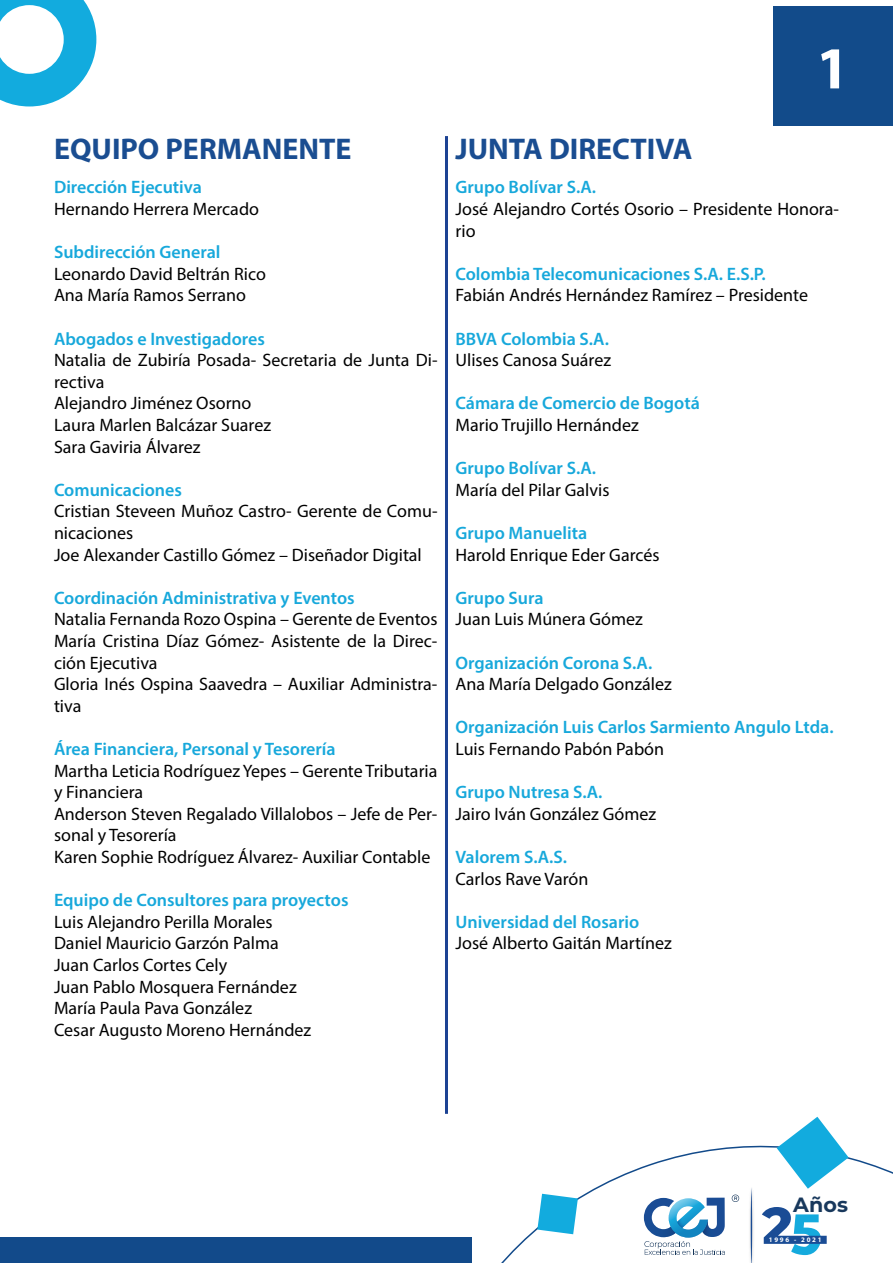
<style>
.page{position:relative;width:893px;height:1263px;background:#fff}
.page>*{position:absolute;margin:0;border:0;box-sizing:border-box;transform-origin:0 0}
.t1{font:700 60px "Myriad Pro";color:#fff}
.t2{font:700 30px "Myriad Pro";color:#1a4d91}
.t3{font:700 20.7px "Montserrat";color:#18385c}
.t4{font:18px/21.6px "Myriad Pro";color:#000}
.t5{font:600 18px "Myriad Pro";color:#17a8db}
.t6{font:700 6.9px "Myriad Pro";letter-spacing:.25em;color:#fff}
</style>
<div class="page">
<div style="left:0;top:1237px;width:471px;height:26px;background:#124a8a"></div>
<svg style="left:471px;top:1116px;width:422px;height:147px"></svg>
<svg style="left:0;top:0;width:96px;height:106px"></svg>
<svg style="left:777px;top:1117px;width:72px;height:72px"></svg>
<svg style="left:537px;top:1194px;width:41px;height:40px"></svg>
<div style="left:773px;top:6px;width:120px;height:120px;background:#124b8a"></div>
<svg style="left:732px;top:1194px;width:7px;height:8px"></svg>
<svg style="left:644px;top:1197px;width:81px;height:58px"></svg>
<img style="left:748px;top:1184px;width:8px;height:79px">
<svg style="left:751px;top:1187px;width:1px;height:76px"></svg>
<svg style="left:762px;top:1207px;width:65px;height:48px"></svg>
<hr style="left:445px;top:136px;width:3px;height:978px;background:#1c4293">
<h1 class="t1" style="left:816px;top:29px;width:35px">1</h1>
<h2 class="t2" style="left:54px;top:129px;width:299px">EQUIPO PERMANENTE</h2>
<h2 class="t2" style="left:455px;top:129px;width:239px">JUNTA DIRECTIVA</h2>
<p class="t5" style="left:54px;top:176px;width:150px">Dirección Ejecutiva</p>
<p class="t4" style="left:54px;top:198px;width:207px">Hernando Herrera Mercado</p>
<p class="t5" style="left:54px;top:241px;width:168px">Subdirección General</p>
<p class="t4" style="left:54px;top:263px;width:213px">Leonardo David Beltrán Rico<br>Ana María Ramos Serrano</p>
<p class="t5" style="left:54px;top:327px;width:212px">Abogados e Investigadores</p>
<p class="t4" style="left:54px;top:349px;width:385px">Natalia de Zubiría Posada- Secretaria de Junta Di&shy;rectiva<br>Alejandro Jiménez Osorno<br>Laura Marlen Balcázar Suarez<br>Sara Gaviria Álvarez</p>
<p class="t5" style="left:54px;top:478px;width:130px">Comunicaciones</p>
<p class="t4" style="left:54px;top:500px;width:385px">Cristian Steveen Muñoz Castro- Gerente de Comu&shy;nicaciones<br>Joe Alexander Castillo Gómez – Diseñador Digital</p>
<p class="t5" style="left:54px;top:586px;width:302px">Coordinación Administrativa y Eventos</p>
<p class="t4" style="left:54px;top:608px;width:385px">Natalia Fernanda Rozo Ospina – Gerente de Eventos María Cristina Díaz Gómez- Asistente de la Direc&shy;ción Ejecutiva<br>Gloria Inés Ospina Saavedra – Auxiliar Administra&shy;tiva</p>
<p class="t5" style="left:54px;top:737px;width:283px">Área Financiera, Personal y Tesorería</p>
<p class="t4" style="left:54px;top:759px;width:385px">Martha Leticia Rodríguez Yepes – Gerente Tributaria y Financiera<br>Anderson Steven Regalado Villalobos – Jefe de Per&shy;sonal y Tesorería<br>Karen Sophie Rodríguez Álvarez- Auxiliar Contable</p>
<p class="t5" style="left:54px;top:889px;width:296px">Equipo de Consultores para proyectos</p>
<p class="t4" style="left:54px;top:911px;width:259px">Luis Alejandro Perilla Morales<br>Daniel Mauricio Garzón Palma<br>Juan Carlos Cortes Cely<br>Juan Pablo Mosquera Fernández<br>María Paula Pava González<br>Cesar Augusto Moreno Hernández</p>
<p class="t5" style="left:455px;top:176px;width:142px">Grupo Bolívar S.A.</p>
<p class="t4" style="left:455px;top:198px;width:385px">José Alejandro Cortés Osorio – Presidente Honora&shy;rio</p>
<p class="t5" style="left:455px;top:262px;width:312px">Colombia Telecomunicaciones S.A. E.S.P.</p>
<p class="t4" style="left:455px;top:284px;width:354px">Fabián Andrés Hernández Ramírez – Presidente</p>
<p class="t5" style="left:455px;top:327px;width:155px">BBVA Colombia S.A.</p>
<p class="t4" style="left:455px;top:349px;width:157px">Ulises Canosa Suárez</p>
<p class="t5" style="left:455px;top:392px;width:246px">Cámara de Comercio de Bogotá</p>
<p class="t4" style="left:455px;top:414px;width:185px">Mario Trujillo Hernández</p>
<p class="t5" style="left:455px;top:457px;width:142px">Grupo Bolívar S.A.</p>
<p class="t4" style="left:455px;top:479px;width:155px">María del Pilar Galvis</p>
<p class="t5" style="left:455px;top:521px;width:133px">Grupo Manuelita</p>
<p class="t4" style="left:455px;top:543px;width:206px">Harold Enrique Eder Garcés</p>
<p class="t5" style="left:455px;top:586px;width:90px">Grupo Sura</p>
<p class="t4" style="left:455px;top:608px;width:189px">Juan Luis Múnera Gómez</p>
<p class="t5" style="left:455px;top:651px;width:198px">Organización Corona S.A.</p>
<p class="t4" style="left:455px;top:673px;width:218px">Ana María Delgado González</p>
<p class="t5" style="left:455px;top:716px;width:380px">Organización Luis Carlos Sarmiento Angulo Ltda.</p>
<p class="t4" style="left:455px;top:738px;width:210px">Luis Fernando Pabón Pabón</p>
<p class="t5" style="left:455px;top:781px;width:149px">Grupo Nutresa S.A.</p>
<p class="t4" style="left:455px;top:803px;width:202px">Jairo Iván González Gómez</p>
<p class="t5" style="left:455px;top:845px;width:113px">Valorem S.A.S.</p>
<p class="t4" style="left:455px;top:867px;width:134px">Carlos Rave Varón</p>
<p class="t5" style="left:455px;top:910px;width:185px">Universidad del Rosario</p>
<p class="t4" style="left:455px;top:932px;width:218px">José Alberto Gaitán Martínez</p>
<p class="t3" style="left:793px;top:1189px;width:56px">Años</p>
<p class="t6" style="left:769px;top:1235px;width:54px">1996 - 2021</p>
</div>
